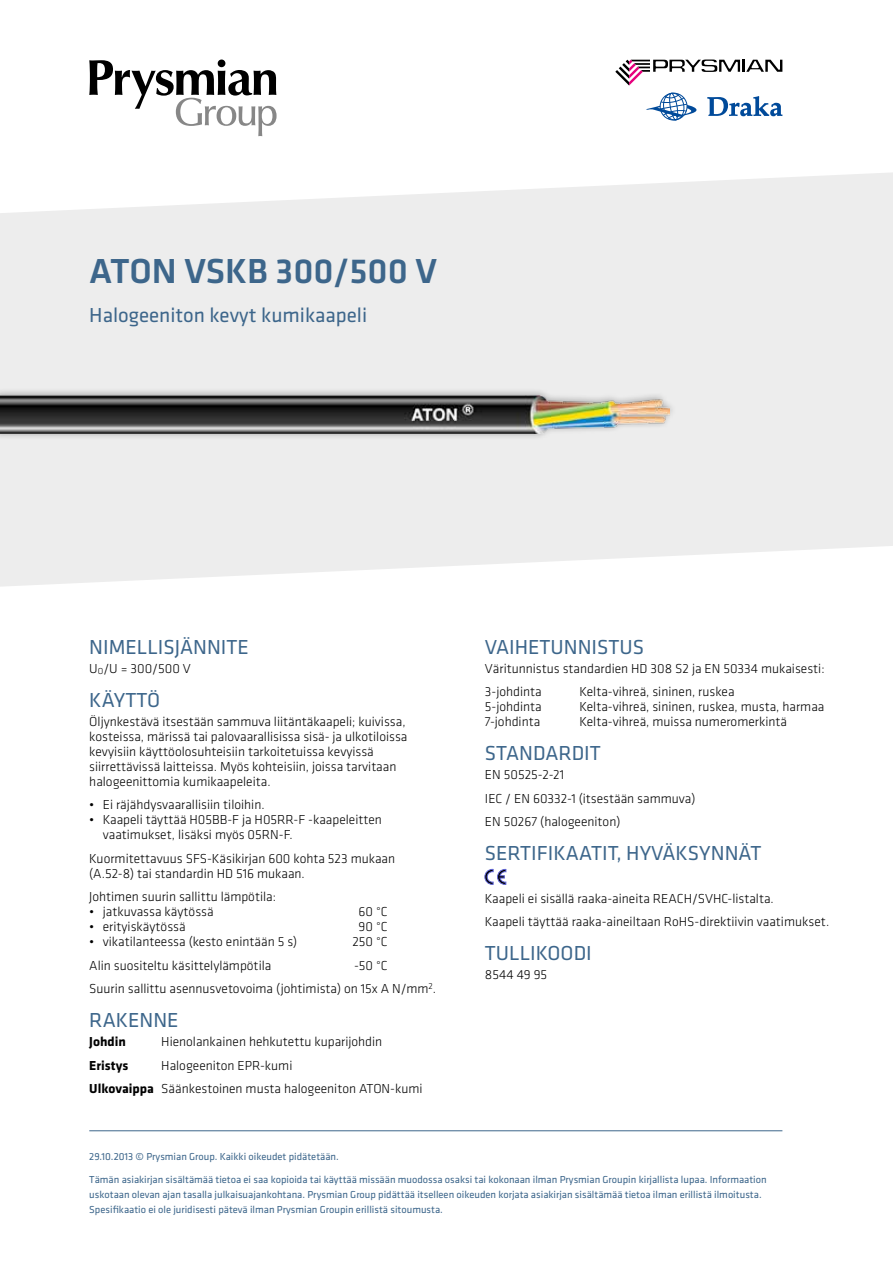
<style>
.page{position:relative;width:893px;height:1263px;background:#fff}
.page>*{position:absolute;margin:0;border:0;box-sizing:border-box;transform-origin:0 0}
.t1{font:500 36px "Klavika";color:#3d668b}
.t2{font:21px "Klavika";color:#3d668b}
.t3{font:300 13.5px/15px "Klavika";color:#000}
.t4{font:700 13.5px "Klavika";color:#000}
.t5{font:10.5px/15px "Klavika";color:#3d668b}
.s1{font-weight:700}
</style>
<div class="page">
<svg style="left:615px;top:60px;width:167px;height:61px"></svg>
<svg style="left:89px;top:60px;width:188px;height:76px"></svg>
<hr style="left:89px;top:1130px;width:693px;height:1px;background:#3d668b">
<svg style="left:0;top:172px;width:893px;height:415px;background:#eee"></svg>
<svg style="left:485px;top:869px;width:21px;height:15px"></svg>
<div style="left:0;top:388px;width:676px;height:53px;background:#000;opacity:.35"></div>
<img style="left:0;top:395px;width:669px;height:38px">
<h1 class="t1" style="left:89px;top:252px;width:349px">ATON VSKB 300/500 V</h1>
<h2 class="t2" style="left:89px;top:304px;width:279px">Halogeeniton kevyt kumikaapeli</h2>
<h2 class="t2" style="left:89px;top:635px;width:161px">NIMELLISJÄNNITE</h2>
<p class="t3" style="left:89px;top:661px;width:103px">U<sub>O</sub>/U = 300/500 V</p>
<h2 class="t2" style="left:89px;top:688px;width:72px">KÄYTTÖ</h2>
<p class="t3" style="left:89px;top:714px;width:320px">Öljynkestävä itsestään sammuva liitäntäkaapeli; kuivissa, kosteissa, märissä tai palovaarallisissa sisä- ja ulkotiloissa kevyisiin käyttöolosuhteisiin tarkoitetuissa kevyissä siirrettävissä laitteissa. Myös kohteisiin, joissa tarvitaan halogeenittomia kumikaapeleita.</p>
<p class="t3" style="left:89px;top:798px;width:177px">• Ei räjähdysvaarallisiin tiloihin.</p>
<p class="t3" style="left:103px;top:813px;width:281px;text-indent:-14px">• Kaapeli täyttää H05BB-F ja H05RR-F -kaapeleitten vaatimukset, lisäksi myös 05RN-F.</p>
<p class="t3" style="left:89px;top:851px;width:307px">Kuormitettavuus SFS-Käsikirjan 600 kohta 523 mukaan (A.52-8) tai standardin HD 516 mukaan.</p>
<p class="t3" style="left:89px;top:890px;width:188px">Johtimen suurin sallittu lämpötila:</p>
<p class="t3" style="left:89px;top:905px;width:126px">• jatkuvassa käytössä</p>
<p class="t3" style="left:359px;top:905px;width:31px">60 °C</p>
<p class="t3" style="left:89px;top:920px;width:98px">• erityiskäytössä</p>
<p class="t3" style="left:359px;top:920px;width:31px">90 °C</p>
<p class="t3" style="left:89px;top:935px;width:209px">• vikatilanteessa (kesto enintään 5 s)</p>
<p class="t3" style="left:352px;top:935px;width:37px">250 °C</p>
<p class="t3" style="left:89px;top:958px;width:184px">Alin suositeltu käsittelylämpötila</p>
<p class="t3" style="left:89px;top:954px;width:348px;line-height:23.5px;text-indent:265px">-50 °C<br>Suurin sallittu asennusvetovoima (johtimista) on 15x A N/mm<sup>2</sup>.</p>
<h2 class="t2" style="left:89px;top:1009px;width:91px">RAKENNE</h2>
<p class="t4" style="left:89px;top:1034px;width:38px">Johdin</p>
<p class="t3" style="left:161px;top:1035px;width:223px">Hienolankainen hehkutettu kuparijohdin</p>
<p class="t4" style="left:89px;top:1058px;width:41px">Eristys</p>
<p class="t3" style="left:89px;top:1054px;width:335px;line-height:23.5px;text-indent:72px">Halogeeniton EPR-kumi<br><span class="s1">Ulkovaippa</span> Säänkestoinen musta halogeeniton ATON-kumi</p>
<h2 class="t2" style="left:485px;top:635px;width:161px">VAIHETUNNISTUS</h2>
<p class="t3" style="left:485px;top:657px;width:341px;line-height:23.5px">Väritunnistus standardien HD 308 S2 ja EN 50334 mukaisesti:<br>3-johdinta</p>
<p class="t3" style="left:579px;top:685px;width:157px">Kelta-vihreä, sininen, ruskea</p>
<p class="t3" style="left:485px;top:700px;width:58px">5-johdinta</p>
<p class="t3" style="left:579px;top:700px;width:246px">Kelta-vihreä, sininen, ruskea, musta, harmaa</p>
<p class="t3" style="left:485px;top:715px;width:57px">7-johdinta</p>
<p class="t3" style="left:579px;top:715px;width:209px">Kelta-vihreä, muissa numeromerkintä</p>
<h2 class="t2" style="left:485px;top:742px;width:117px">STANDARDIT</h2>
<p class="t3" style="left:485px;top:763px;width:212px;line-height:23.5px">EN 50525-2-21<br>IEC / EN 60332-1 (itsestään sammuva)<br>EN 50267 (halogeeniton)</p>
<h2 class="t2" style="left:485px;top:842px;width:278px">SERTIFIKAATIT, HYVÄKSYNNÄT</h2>
<p class="t3" style="left:485px;top:887px;width:346px;line-height:23.5px">Kaapeli ei sisällä raaka-aineita REACH/SVHC-listalta.<br>Kaapeli täyttää raaka-aineiltaan RoHS-direktiivin vaatimukset.</p>
<h2 class="t2" style="left:485px;top:942px;width:108px">TULLIKOODI</h2>
<p class="t3" style="left:485px;top:967px;width:64px">8544 49 95</p>
<p class="t5" style="left:89px;top:1149px;width:251px">29.10.2013 © Prysmian Group. Kaikki oikeudet pidätetään.</p>
<p class="t5" style="left:89px;top:1173px;width:679px">Tämän asiakirjan sisältämää tietoa ei saa kopioida tai käyttää missään muodossa osaksi tai kokonaan ilman Prysmian Groupin kirjallista lupaa. Informaation uskotaan olevan ajan tasalla julkaisuajankohtana. Prysmian Group pidättää itselleen oikeuden korjata asiakirjan sisältämää tietoa ilman erillistä ilmoitusta.<br>Spesifikaatio ei ole juridisesti pätevä ilman Prysmian Groupin erillistä sitoumusta.</p>
</div>
